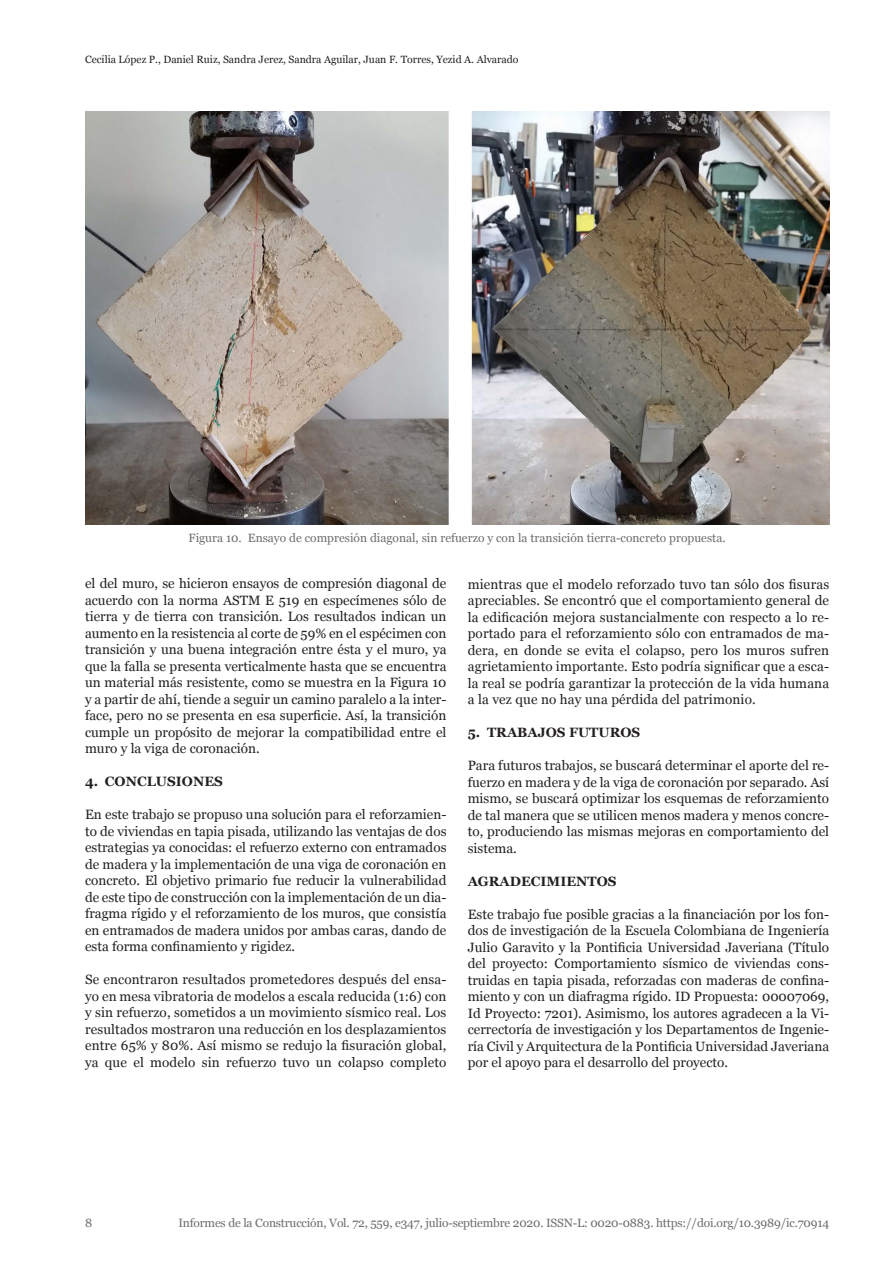
<style>
.page{position:relative;width:893px;height:1263px;background:#fff}
.page>*{position:absolute;margin:0;border:0;box-sizing:border-box;transform-origin:0 0}
.t1{font:13.5px/16.5px "Georgia";color:#231f20;text-align:justify}
.t2{font:700 13.5px "Georgia";color:#231f20}
.t3{font:12px "Georgia";letter-spacing:-.015em;color:#6c6d70}
.t4{font:10.5px "Georgia";color:#231f20}
</style>
<div class="page">
<img style="left:85px;top:111px;width:744px;height:413px">
<p class="t4" style="left:85px;top:54px;width:435px">Cecilia López P., Daniel Ruiz, Sandra Jerez, Sandra Aguilar, Juan F. Torres, Yezid A. Alvarado</p>
<p class="t3" style="left:188px;top:531px;width:539px">Figura 10. Ensayo de compresión diagonal, sin refuerzo y con la transición tierra-concreto propuesta.</p>
<p class="t1" style="left:85px;top:575px;width:363px">el del muro, se hicieron ensayos de compresión diagonal de acuerdo con la norma ASTM E 519 en especímenes sólo de tierra y de tierra con transición. Los resultados indican un aumento en la resistencia al corte de 59% en el espécimen con transición y una buena integración entre ésta y el muro, ya que la falla se presenta verticalmente hasta que se encuentra un material más resistente, como se muestra en la Figura 10 y a partir de ahí, tiende a seguir un camino paralelo a la inter&shy;face, pero no se presenta en esa superficie. Así, la transición cumple un propósito de mejorar la compatibilidad entre el muro y la viga de coronación.</p>
<p class="t2" style="left:85px;top:774px;width:139px">4. CONCLUSIONES</p>
<p class="t1" style="left:85px;top:806px;width:363px">En este trabajo se propuso una solución para el reforzamien&shy;to de viviendas en tapia pisada, utilizando las ventajas de dos estrategias ya conocidas: el refuerzo externo con entramados de madera y la implementación de una viga de coronación en concreto. El objetivo primario fue reducir la vulnerabilidad de este tipo de construcción con la implementación de un dia&shy;fragma rígido y el reforzamiento de los muros, que consistía en entramados de madera unidos por ambas caras, dando de esta forma confinamiento y rigidez.</p>
<p class="t1" style="left:85px;top:971px;width:363px">Se encontraron resultados prometedores después del ensa&shy;yo en mesa vibratoria de modelos a escala reducida (1:6) con y sin refuerzo, sometidos a un movimiento sísmico real. Los resultados mostraron una reducción en los desplazamientos entre 65% y 80%. Así mismo se redujo la fisuración global, ya que el modelo sin refuerzo tuvo un colapso completo</p>
<p class="t1" style="left:468px;top:576px;width:363px">mientras que el modelo reforzado tuvo tan sólo dos fisuras apreciables. Se encontró que el comportamiento general de la edificación mejora sustancialmente con respecto a lo re&shy;portado para el reforzamiento sólo con entramados de ma&shy;dera, en donde se evita el colapso, pero los muros sufren agrietamiento importante. Esto podría significar que a esca&shy;la real se podría garantizar la protección de la vida humana a la vez que no hay una pérdida del patrimonio.</p>
<p class="t2" style="left:468px;top:725px;width:174px">5. TRABAJOS FUTUROS</p>
<p class="t1" style="left:468px;top:757px;width:363px">Para futuros trabajos, se buscará determinar el aporte del re&shy;fuerzo en madera y de la viga de coronación por separado. Así mismo, se buscará optimizar los esquemas de reforzamiento de tal manera que se utilicen menos madera y menos concre&shy;to, produciendo las mismas mejoras en comportamiento del sistema.</p>
<p class="t2" style="left:468px;top:873px;width:150px">AGRADECIMIENTOS</p>
<p class="t1" style="left:468px;top:905px;width:363px">Este trabajo fue posible gracias a la financiación por los fon&shy;dos de investigación de la Escuela Colombiana de Ingeniería Julio Garavito y la Pontificia Universidad Javeriana (Título del proyecto: Comportamiento sísmico de viviendas cons&shy;truidas en tapia pisada, reforzadas con maderas de confina&shy;miento y con un diafragma rígido. ID Propuesta: 00007069, Id Proyecto: 7201). Asimismo, los autores agradecen a la Vi&shy;cerrectoría de investigación y los Departamentos de Ingenie&shy;ría Civil y Arquitectura de la Pontificia Universidad Javeriana por el apoyo para el desarrollo del proyecto.</p>
<p class="t3" style="left:85px;top:1216px;width:9px">8</p>
<p class="t3" style="left:178px;top:1216px;width:652px">Informes de la Construcción, Vol. 72, 559, e347, julio-septiembre 2020. ISSN-L: 0020-0883. https://doi.org/10.3989/ic.70914</p>
</div>
